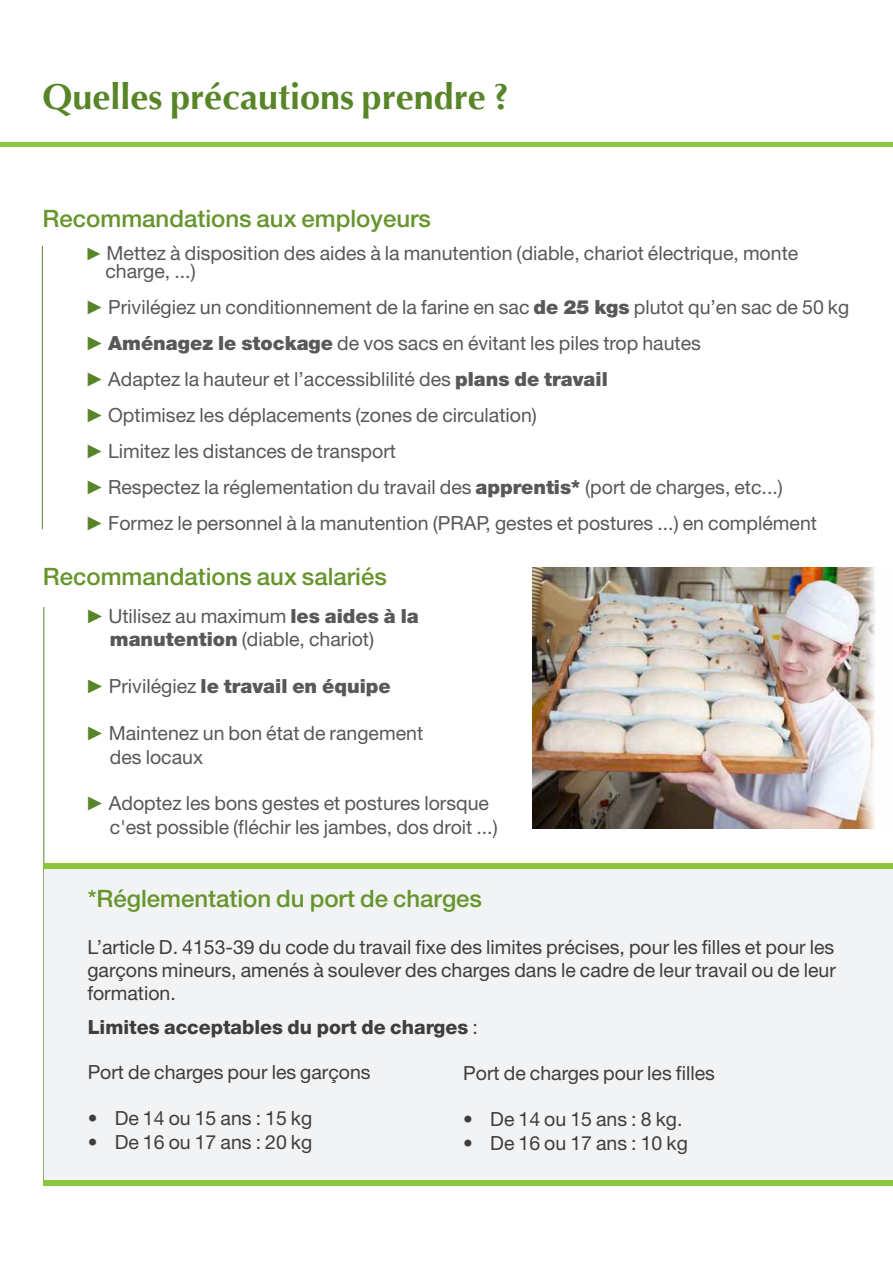
<style>
.page{position:relative;width:893px;height:1263px;background:#fff}
.page>*{position:absolute;margin:0;border:0;box-sizing:border-box;transform-origin:0 0}
.t1{font:700 36px "Optima";color:#588527}
.t2{font:500 24px "Helvetica Neue";color:#66952c}
.t3{font:19.5px/18px "Helvetica Neue";color:#57585a}
.t4{font:19.5px/23.4px "Helvetica Neue";color:#3e3e3f;text-align:justify}
.t5{font:800 19.5px "Helvetica Neue";color:#3e3e3f}
.t6{font:900 19.5px "Helvetica Neue";color:#57585a}
.s1{font-family:"Times New Roman";font-size:18px;color:#588527}
.s2{font-family:"Times New Roman";color:#588527}
.s3{font-weight:900}
.s4{font-family:"Times New Roman";font-weight:400;color:#588527}
.s5{font-weight:400}
</style>
<div class="page">
<hr style="left:0;top:143px;width:893px;height:4px;background:#8bc63e">
<hr style="left:42px;top:246px;width:1px;height:283px;background:#588527">
<hr style="left:44px;top:607px;width:1px;height:576px;background:#588527">
<img style="left:533px;top:567px;width:342px;height:261px">
<div style="left:44px;top:866px;width:849px;height:317px;background:#f2f3f4"></div>
<div style="left:44px;top:1180px;width:849px;height:5px;background:#8bc63e"></div>
<div style="left:44px;top:864px;width:849px;height:5px;background:#8bc63e"></div>
<p class="t1" style="left:43px;top:76px;width:468px">Quelles précautions prendre ?</p>
<p class="t2" style="left:43px;top:204px;width:390px">Recommandations aux employeurs</p>
<p class="t3" style="left:106px;top:244px;width:694px;text-indent:-20px"><span class="s1">►</span> Mettez à disposition des aides à la manutention (diable, chariot électrique, monte charge, ...)</p>
<p class="t3" style="left:85px;top:298px;width:765px"><span class="s2">►</span> Privilégiez un conditionnement de la farine en sac <span class="s3">de 25 kgs</span> plutot qu’en sac de 50 kg</p>
<p class="t3" style="left:85px;top:334px;width:617px"><span class="s2">►</span> <span class="s3">Aménagez le stockage</span> de vos sacs en évitant les piles trop hautes</p>
<p class="t3" style="left:85px;top:370px;width:524px"><span class="s2">►</span> Adaptez la hauteur et l’accessiblilité des <span class="s3">plans de travail</span></p>
<p class="t3" style="left:85px;top:406px;width:453px"><span class="s2">►</span> Optimisez les déplacements (zones de circulation)</p>
<p class="t3" style="left:85px;top:442px;width:312px"><span class="s2">►</span> Limitez les distances de transport</p>
<p class="t3" style="left:85px;top:478px;width:699px"><span class="s2">►</span> Respectez la réglementation du travail des <span class="s3">apprentis*</span> (port de charges, etc...)</p>
<p class="t3" style="left:85px;top:514px;width:733px"><span class="s2">►</span> Formez le personnel à la manutention (PRAP, gestes et postures ...) en complément</p>
<p class="t2" style="left:43px;top:562px;width:345px">Recommandations aux salariés</p>
<p class="t3" style="left:85px;top:607px;width:335px"><span class="s2">►</span> Utilisez au maximum <span class="s3">les aides à la</span></p>
<p class="t3" style="left:110px;top:630px;width:266px"><span class="s3">manutention</span> (diable, chariot)</p>
<p class="t6" style="left:85px;top:675px;width:307px"><span class="s4">►</span> <span class="s5">Privilégiez</span> le travail en équipe</p>
<p class="t3" style="left:110px;top:721px;width:315px;line-height:23.4px;text-indent:-24px"><span class="s2">►</span> Maintenez un bon état de rangement des locaux</p>
<p class="t3" style="left:85px;top:794px;width:405px"><span class="s2">►</span> Adoptez les bons gestes et postures lorsque</p>
<p class="t3" style="left:110px;top:817px;width:389px">c'est possible (fléchir les jambes, dos droit ...)</p>
<p class="t2" style="left:88px;top:885px;width:396px">*Réglementation du port de charges</p>
<p class="t4" style="left:87px;top:935px;width:750px">L’article D. 4153-39 du code du travail fixe des limites précises, pour les filles et pour les garçons mineurs, amenés à soulever des charges dans le cadre de leur travail ou de leur formation.</p>
<p class="t5" style="left:88px;top:1015px;width:392px">Limites acceptables du port de charges <span class="s5">:</span></p>
<p class="t4" style="left:88px;top:1060px;width:285px">Port de charges pour les garçons</p>
<p class="t4" style="left:88px;top:1106px;width:226px">• De 14 ou 15 ans : 15 kg</p>
<p class="t4" style="left:88px;top:1130px;width:226px">• De 16 ou 17 ans : 20 kg</p>
<p class="t4" style="left:463px;top:1060px;width:253px">Port de charges pour les filles</p>
<p class="t4" style="left:463px;top:1107px;width:221px">• De 14 ou 15 ans : 8 kg.</p>
<p class="t4" style="left:463px;top:1131px;width:226px">• De 16 ou 17 ans : 10 kg</p>
</div>
